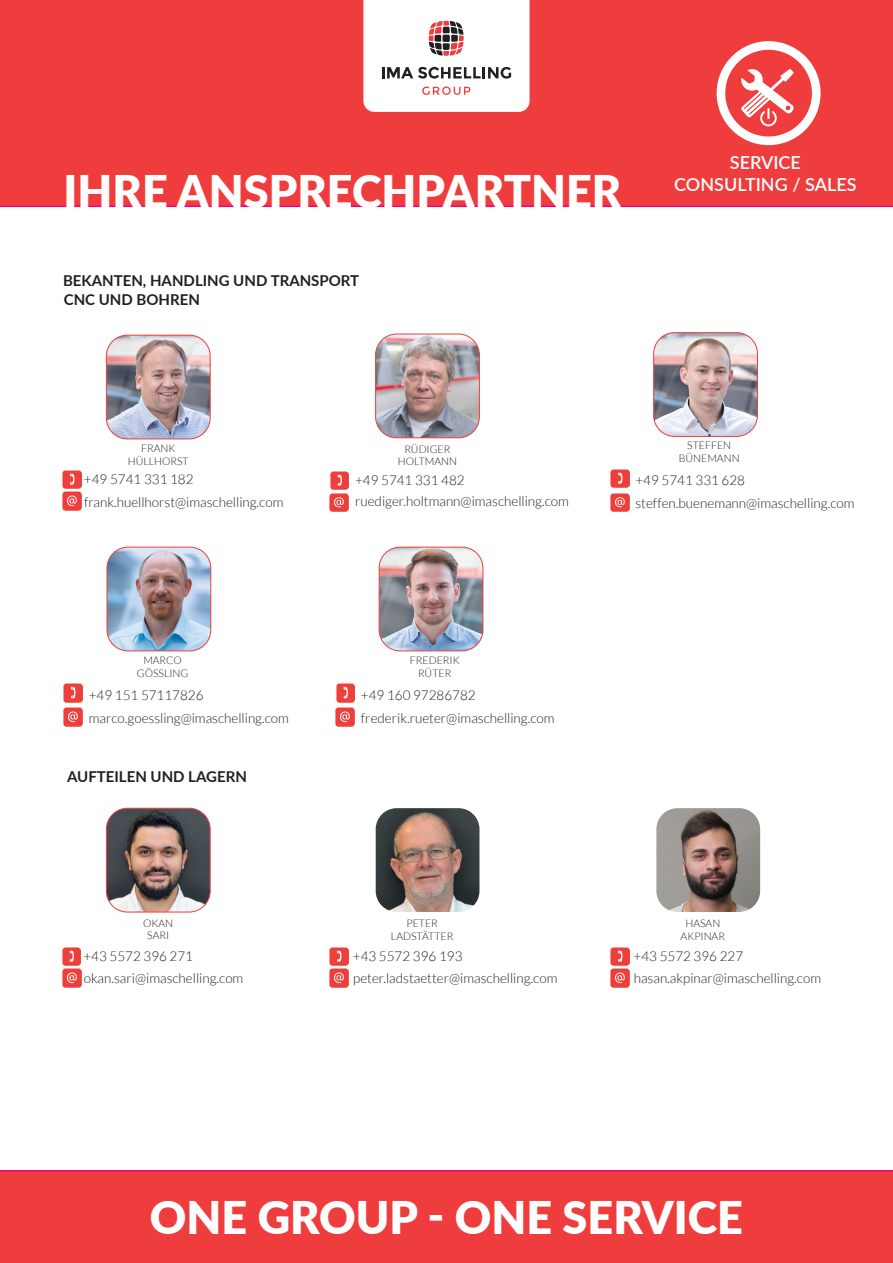
<style>
.page{position:relative;width:893px;height:1263px;background:#fff}
.page>*{position:absolute;margin:0;border:0;box-sizing:border-box;transform-origin:0 0}
.t1{font:900 45px "Lato";color:#fff}
.t2{font:600 18px "Lato";color:#fff}
.t3{font:700 15px "Lato";color:#231f20}
.t4{font:300 13.5px "Lato";color:#231f20}
.t5{font:300 10.5px "Lato";color:#231f20}
</style>
<div class="page">
<div style="left:0;top:0;width:893px;height:207px;background:#ee3d3c"></div>
<svg style="left:363px;top:0;width:167px;height:112px"></svg>
<svg style="left:717px;top:41px;width:103px;height:104px"></svg>
<img style="left:106px;top:335px;width:104px;height:104px">
<div style="left:106px;top:335px;width:104px;height:104px;border:1px solid #ee3d3c;border-radius:21px"></div>
<img style="left:63px;top:470px;width:18px;height:19px">
<img style="left:654px;top:333px;width:103px;height:103px">
<div style="left:654px;top:333px;width:103px;height:103px;border:1px solid #ee3d3c;border-radius:21px"></div>
<img style="left:63px;top:492px;width:19px;height:19px">
<img style="left:376px;top:334px;width:103px;height:104px">
<div style="left:375px;top:334px;width:104px;height:104px;border:1px solid #ee3d3c;border-radius:21px"></div>
<img style="left:611px;top:469px;width:18px;height:19px">
<img style="left:610px;top:493px;width:19px;height:19px">
<img style="left:330px;top:471px;width:19px;height:19px">
<img style="left:330px;top:493px;width:19px;height:19px">
<img style="left:107px;top:547px;width:104px;height:104px">
<div style="left:107px;top:547px;width:104px;height:104px;border:1px solid #ee3d3c;border-radius:21px"></div>
<img style="left:379px;top:547px;width:104px;height:104px">
<div style="left:379px;top:547px;width:104px;height:104px;border:1px solid #ee3d3c;border-radius:21px"></div>
<img style="left:64px;top:684px;width:18px;height:18px">
<img style="left:336px;top:684px;width:19px;height:18px">
<img style="left:64px;top:707px;width:19px;height:19px">
<img style="left:336px;top:707px;width:19px;height:19px">
<img style="left:106px;top:808px;width:104px;height:104px">
<div style="left:106px;top:808px;width:104px;height:104px;border:1px solid #ee3d3c;border-radius:21px"></div>
<img style="left:376px;top:808px;width:103px;height:104px">
<img style="left:62px;top:947px;width:19px;height:18px">
<img style="left:62px;top:969px;width:19px;height:18px">
<img style="left:330px;top:947px;width:18px;height:18px">
<img style="left:330px;top:969px;width:19px;height:18px">
<img style="left:656px;top:808px;width:104px;height:104px">
<img style="left:611px;top:947px;width:18px;height:18px">
<img style="left:610px;top:969px;width:19px;height:18px">
<div style="left:0;top:1170px;width:893px;height:93px;background:#ee3d3c"></div>
<p class="t1" style="left:64px;top:157px;width:559px">IHRE ANSPRECHPARTNER</p>
<p class="t3" style="left:63px;top:269px;width:298px">BEKANTEN, HANDLING UND TRANSPORT</p>
<p class="t3" style="left:64px;top:289px;width:138px">CNC UND BOHREN</p>
<p class="t2" style="left:730px;top:149px;width:73px">SERVICE</p>
<p class="t2" style="left:674px;top:171px;width:184px">CONSULTING / SALES</p>
<p class="t5" style="left:141px;top:443px;width:36px">FRANK</p>
<p class="t5" style="left:128px;top:455px;width:62px">HÜLLHORST</p>
<p class="t5" style="left:404px;top:443px;width:47px">RÜDIGER</p>
<p class="t5" style="left:398px;top:456px;width:61px">HOLTMANN</p>
<p class="t5" style="left:687px;top:440px;width:45px">STEFFEN</p>
<p class="t5" style="left:679px;top:453px;width:62px">BÜNEMANN</p>
<p class="t4" style="left:84px;top:472px;width:111px">+49 5741 331 182</p>
<p class="t4" style="left:355px;top:473px;width:111px">+49 5741 331 482</p>
<p class="t4" style="left:84px;top:495px;width:201px">frank.huellhorst@imaschelling.com</p>
<p class="t4" style="left:355px;top:494px;width:215px">ruediger.holtmann@imaschelling.com</p>
<p class="t4" style="left:635px;top:473px;width:111px">+49 5741 331 628</p>
<p class="t4" style="left:635px;top:496px;width:221px">steffen.buenemann@imaschelling.com</p>
<p class="t5" style="left:143px;top:654px;width:40px">MARCO</p>
<p class="t5" style="left:137px;top:667px;width:53px">GÖSSLING</p>
<p class="t5" style="left:410px;top:654px;width:51px">FREDERIK</p>
<p class="t5" style="left:418px;top:667px;width:35px">RÜTER</p>
<p class="t4" style="left:89px;top:687px;width:116px">+49 151 57117826</p>
<p class="t4" style="left:361px;top:687px;width:116px">+49 160 97286782</p>
<p class="t4" style="left:89px;top:711px;width:202px">marco.goessling@imaschelling.com</p>
<p class="t4" style="left:361px;top:711px;width:195px">frederik.rueter@imaschelling.com</p>
<p class="t3" style="left:67px;top:765px;width:181px">AUFTEILEN UND LAGERN</p>
<p class="t5" style="left:143px;top:917px;width:31px">OKAN</p>
<p class="t5" style="left:147px;top:930px;width:24px">SARI</p>
<p class="t4" style="left:83px;top:949px;width:111px">+43 5572 396 271</p>
<p class="t4" style="left:84px;top:971px;width:161px">okan.sari@imaschelling.com</p>
<p class="t5" style="left:406px;top:918px;width:33px">PETER</p>
<p class="t5" style="left:391px;top:930px;width:64px">LADSTÄTTER</p>
<p class="t4" style="left:353px;top:949px;width:111px">+43 5572 396 193</p>
<p class="t4" style="left:353px;top:971px;width:206px">peter.ladstaetter@imaschelling.com</p>
<p class="t5" style="left:685px;top:918px;width:36px">HASAN</p>
<p class="t5" style="left:681px;top:930px;width:46px">AKPINAR</p>
<p class="t4" style="left:634px;top:949px;width:111px">+43 5572 396 227</p>
<p class="t4" style="left:634px;top:971px;width:189px">hasan.akpinar@imaschelling.com</p>
<p class="t1" style="left:150px;top:1184px;width:595px">ONE GROUP - ONE SERVICE</p>
</div>
